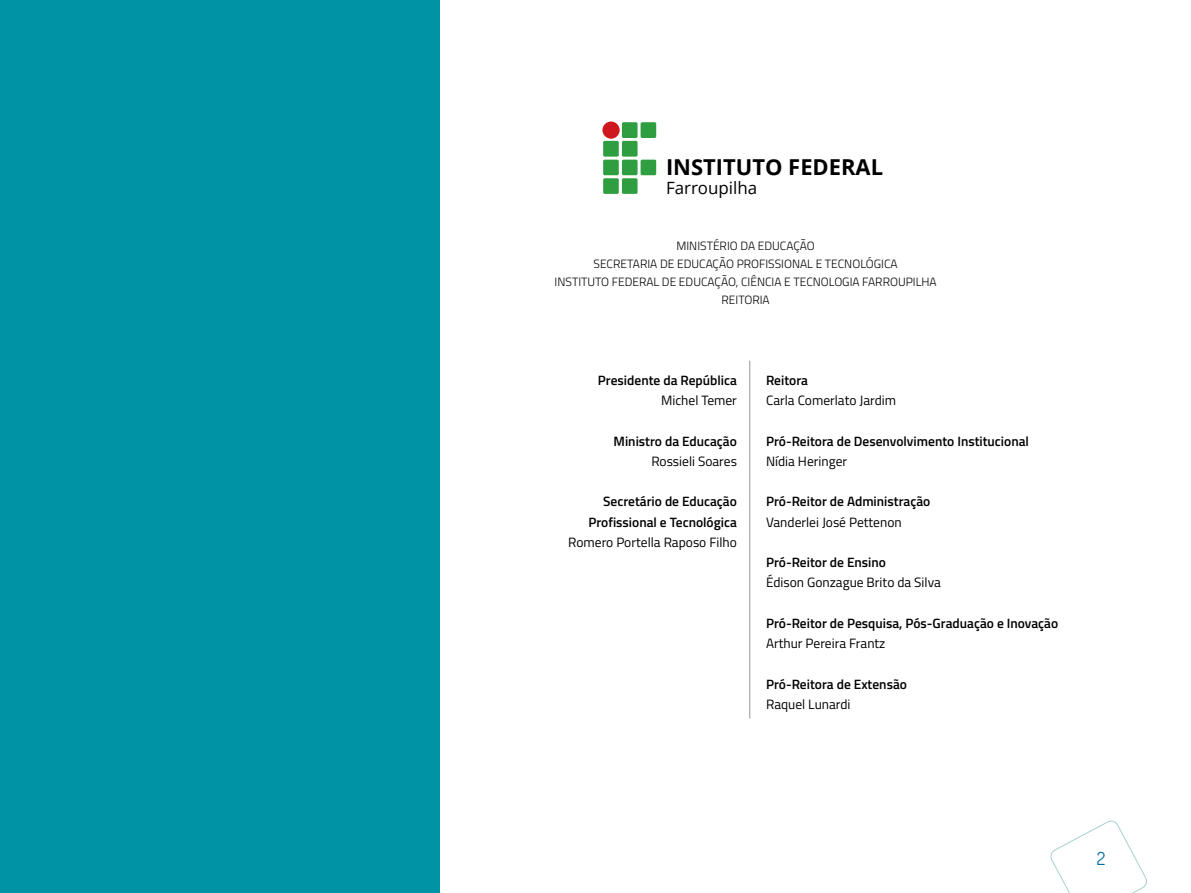
<style>
.page{position:relative;width:1191px;height:893px;background:#fff}
.page>*{position:absolute;margin:0;border:0;box-sizing:border-box;transform-origin:0 0}
.t1{font:700 21.9px "Open Sans";color:#000}
.t2{font:18px "Dosis";color:#0071a5}
.t3{font:16.95px "Open Sans";color:#000}
.t4{font:600 13.5px/20.2px "Titillium Web";color:#000;text-align:right}
.t5{font:13.5px "Titillium Web";color:#000}
.t6{font:300 12px/18px "Titillium Web";color:#000;text-align:center}
</style>
<div class="page">
<svg style="left:1050px;top:820px;width:97px;height:73px"></svg>
<div style="left:640px;top:160px;width:16px;height:15px;background:#2f9e41;border-radius:2px"></div>
<div style="left:622px;top:122px;width:15px;height:16px;background:#2f9e41;border-radius:2px"></div>
<div style="left:640px;top:122px;width:16px;height:16px;background:#2f9e41;border-radius:2px"></div>
<div style="left:603px;top:141px;width:16px;height:16px;background:#2f9e41;border-radius:2px"></div>
<div style="left:622px;top:141px;width:15px;height:16px;background:#2f9e41;border-radius:2px"></div>
<div style="left:603px;top:160px;width:16px;height:15px;background:#2f9e41;border-radius:2px"></div>
<div style="left:622px;top:160px;width:15px;height:15px;background:#2f9e41;border-radius:2px"></div>
<div style="left:603px;top:178px;width:16px;height:16px;background:#2f9e41;border-radius:2px"></div>
<div style="left:622px;top:178px;width:15px;height:16px;background:#2f9e41;border-radius:2px"></div>
<div style="left:602px;top:122px;width:17px;height:17px;background:#ce171e;border-radius:50%"></div>
<hr style="left:749px;top:361px;width:1px;height:357px;background:#939598">
<div style="left:0;top:0;width:439px;height:893px;background:#0093a5"></div>
<h1 class="t1" style="left:666px;top:152px;width:219px">INSTITUTO FEDERAL</h1>
<p class="t3" style="left:666px;top:177px;width:93px">Farroupilha</p>
<p class="t6" style="left:554px;top:236px;width:383px">MINISTÉRIO DA EDUCAÇÃO<br>SECRETARIA DE EDUCAÇÃO PROFISSIONAL E TECNOLÓGICA<br>INSTITUTO FEDERAL DE EDUCAÇÃO, CIÊNCIA E TECNOLOGIA FARROUPILHA REITORIA</p>
<p class="t4" style="left:598px;top:369px;width:140px">Presidente da República</p>
<p class="t5" style="left:661px;top:390px;width:77px">Michel Temer</p>
<p class="t4" style="left:613px;top:430px;width:125px">Ministro da Educação</p>
<p class="t5" style="left:651px;top:451px;width:87px">Rossieli Soares</p>
<p class="t4" style="left:588px;top:491px;width:150px">Secretário de Educação<br>Profissional e Tecnológica</p>
<p class="t5" style="left:568px;top:532px;width:170px">Romero Portella Raposo Filho</p>
<p class="t4" style="left:766px;top:369px;width:44px">Reitora</p>
<p class="t5" style="left:766px;top:390px;width:132px">Carla Comerlato Jardim</p>
<p class="t4" style="left:766px;top:430px;width:264px">Pró-Reitora de Desenvolvimento Institucional</p>
<p class="t5" style="left:766px;top:451px;width:83px">Nídia Heringer</p>
<p class="t4" style="left:766px;top:491px;width:166px">Pró-Reitor de Administração</p>
<p class="t5" style="left:766px;top:512px;width:137px">Vanderlei José Pettenon</p>
<p class="t4" style="left:766px;top:551px;width:121px">Pró-Reitor de Ensino</p>
<p class="t5" style="left:766px;top:573px;width:176px">Édison Gonzague Brito da Silva</p>
<p class="t4" style="left:766px;top:612px;width:294px">Pró-Reitor de Pesquisa, Pós-Graduação e Inovação</p>
<p class="t5" style="left:766px;top:633px;width:121px">Arthur Pereira Frantz</p>
<p class="t4" style="left:766px;top:673px;width:142px">Pró-Reitora de Extensão</p>
<p class="t5" style="left:766px;top:694px;width:86px">Raquel Lunardi</p>
<h2 class="t2" style="left:1096px;top:847px;width:10px">2</h2>
</div>
